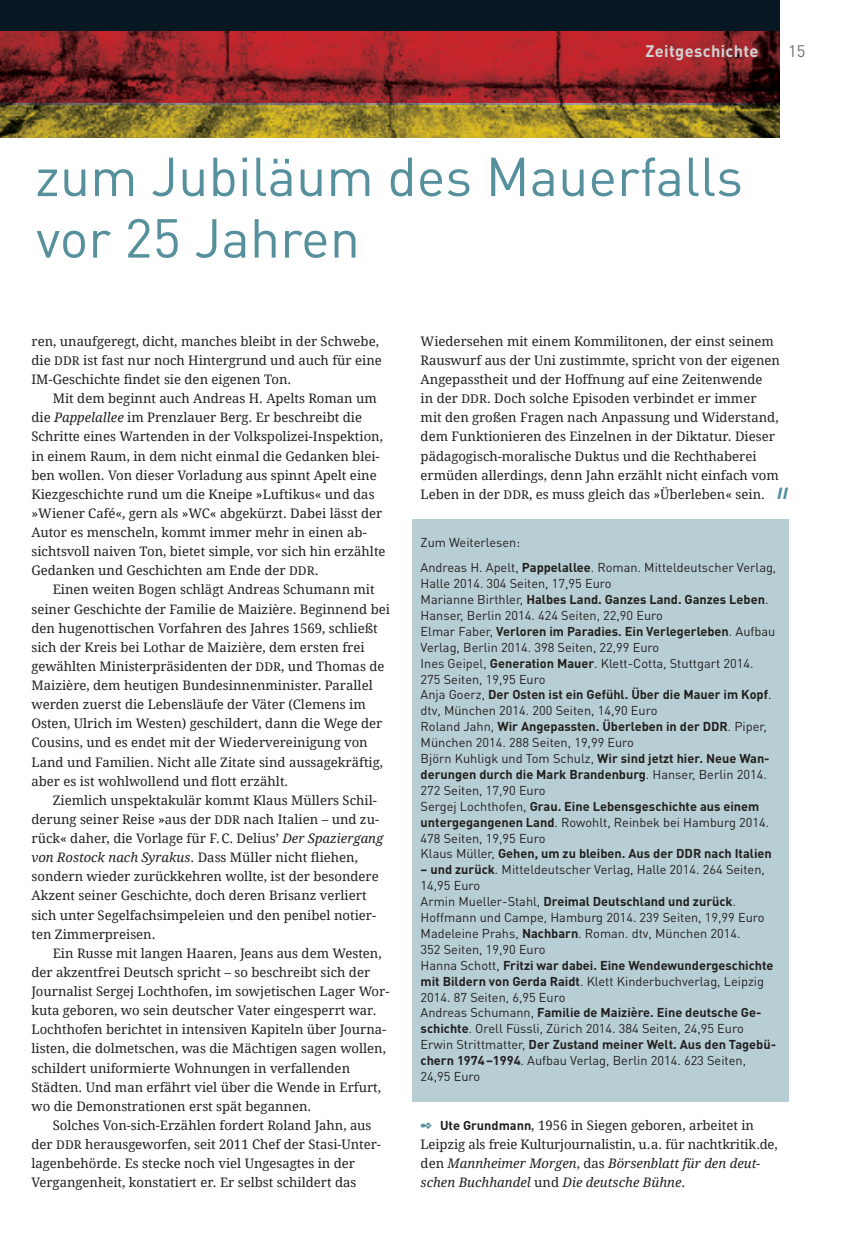
<style>
.page{position:relative;width:854px;height:1258px;background:#fff}
.page>*{position:absolute;margin:0;border:0;box-sizing:border-box;transform-origin:0 0}
.t1{font:54px/61.5px "DINOT";color:#56909c}
.t2{font:700 16.5px "DINOT";letter-spacing:.02em;color:#d1d2d4}
.t3{font:16.5px "DINOT";color:#6c6d70}
.t4{font:italic 900 15px "Frutiger BQ";color:#56909c}
.t5{font:13.2px/19px "Droid Serif";color:#231f20}
.t6{font:12.75px/15.9px "DINOT";color:#231f20}
.s1{font-size:12px}
.s2{font-style:italic}
.s3{font-weight:700}
.s4{font-family:"DINOT";font-weight:700;font-size:12.75px}
</style>
<div class="page">
<div style="left:0;top:0;width:780px;height:32px;background:#071822"></div>
<div style="left:412px;top:519px;width:376px;height:583px;background:#b7cfd4"></div>
<img style="left:0;top:32px;width:780px;height:106px">
<img style="left:0;top:104px;width:780px;height:1px">
<p class="t2" style="left:645px;top:40px;width:115px">Zeitgeschichte</p>
<p class="t3" style="left:788px;top:40px;width:19px">15</p>
<h1 class="t1" style="left:35px;top:144px;width:709px">zum Jubiläum des Mauerfalls vor 25 Jahren</h1>
<p class="t5" style="left:31px;top:332px;width:352px">ren, unaufgeregt, dicht, manches bleibt in der Schwebe, die <span class="s1">DDR</span> ist fast nur noch Hintergrund und auch für eine<br>IM-Geschichte findet sie den eigenen Ton.</p>
<p class="t5" style="left:31px;top:389px;width:355px;text-indent:21px">Mit dem beginnt auch Andreas H. Apelts Roman um die <span class="s2">Pappelallee</span> im Prenzlauer Berg. Er beschreibt die Schritte eines Wartenden in der Volkspolizei-Inspektion, in einem Raum, in dem nicht einmal die Gedanken blei&shy;ben wollen. Von dieser Vorladung aus spinnt Apelt eine Kiezgeschichte rund um die Kneipe »Luftikus« und das »Wiener Café«, gern als »WC« abgekürzt. Dabei lässt der Autor es menscheln, kommt immer mehr in einen ab&shy;sichtsvoll naiven Ton, bietet simple, vor sich hin erzählte Gedanken und Geschichten am Ende der <span class="s1">DDR</span>.</p>
<p class="t5" style="left:31px;top:580px;width:360px;text-indent:21px">Einen weiten Bogen schlägt Andreas Schumann mit seiner Geschichte der Familie de Maizière. Beginnend bei den hugenottischen Vorfahren des Jahres 1569, schließt sich der Kreis bei Lothar de Maizière, dem ersten frei gewählten Ministerpräsidenten der <span class="s1">DDR</span>, und Thomas de Maizière, dem heutigen Bundesinnenminister. Parallel werden zuerst die Lebensläufe der Väter (Clemens im Osten, Ulrich im Westen) geschildert, dann die Wege der Cousins, und es endet mit der Wiedervereinigung von Land und Familien. Nicht alle Zitate sind aussagekräftig, aber es ist wohlwollend und flott erzählt.</p>
<p class="t5" style="left:31px;top:790px;width:353px;text-indent:21px">Ziemlich unspektakulär kommt Klaus Müllers Schil&shy;derung seiner Reise »aus der <span class="s1">DDR</span> nach Italien – und zu&shy;rück« daher, die Vorlage für F.C. Delius’ <span class="s2">Der Spaziergang von Rostock nach Syrakus</span>. Dass Müller nicht fliehen, sondern wieder zurückkehren wollte, ist der besondere Akzent seiner Geschichte, doch deren Brisanz verliert sich unter Segelfachsimpeleien und den penibel notier&shy;ten Zimmerpreisen.</p>
<p class="t5" style="left:32px;top:944px;width:359px;text-indent:21px">Ein Russe mit langen Haaren, Jeans aus dem Westen, der akzentfrei Deutsch spricht – so beschreibt sich der Journalist Sergej Lochthofen, im sowjetischen Lager Wor&shy;kuta geboren, wo sein deutscher Vater eingesperrt war.<br>Lochthofen berichtet in intensiven Kapiteln über Journa&shy;listen, die dolmetschen, was die Mächtigen sagen wollen, schildert uniformierte Wohnungen in verfallenden Städten. Und man erfährt viel über die Wende in Erfurt, wo die Demonstrationen erst spät begannen.</p>
<p class="t5" style="left:32px;top:1116px;width:351px;text-indent:21px">Solches Von-sich-Erzählen fordert Roland Jahn, aus der <span class="s1">DDR</span> herausgeworfen, seit 2011 Chef der Stasi-Unter&shy;lagenbehörde. Es stecke noch viel Ungesagtes in der Vergangenheit, konstatiert er. Er selbst schildert das</p>
<p class="t5" style="left:421px;top:331px;width:361px">Wiedersehen mit einem Kommilitonen, der einst seinem Rauswurf aus der Uni zustimmte, spricht von der eigenen Angepasstheit und der Hoffnung auf eine Zeitenwende<br>in der <span class="s1">DDR</span>. Doch solche Episoden verbindet er immer mit den großen Fragen nach Anpassung und Widerstand, dem Funktionieren des Einzelnen in der Diktatur. Dieser pädagogisch-moralische Duktus und die Rechthaberei ermüden allerdings, denn Jahn erzählt nicht einfach vom Leben in der <span class="s1">DDR</span>, es muss gleich das »Überleben« sein.</p>
<p class="t6" style="left:421px;top:530px;width:357px;line-height:24.9px">Zum Weiterlesen:<br>Andreas H. Apelt, <span class="s3">Pappelallee</span>. Roman. Mitteldeutscher Verlag,</p>
<p class="t6" style="left:421px;top:575px;width:356px">Halle 2014. 304 Seiten, 17,95 Euro<br>Marianne Birthler, <span class="s3">Halbes Land. Ganzes Land. Ganzes Leben</span>.<br>Hanser, Berlin 2014. 424 Seiten, 22,90 Euro<br>Elmar Faber, <span class="s3">Verloren im Paradies. Ein Verlegerleben</span>. Aufbau Verlag, Berlin 2014. 398 Seiten, 22,99 Euro<br>Ines Geipel, <span class="s3">Generation Mauer</span>. Klett-Cotta, Stuttgart 2014.<br>275 Seiten, 19,95 Euro<br>Anja Goerz, <span class="s3">Der Osten ist ein Gefühl. Über die Mauer im Kopf</span>. dtv, München 2014. 200 Seiten, 14,90 Euro<br>Roland Jahn, <span class="s3">Wir Angepassten. Überleben in der DDR</span>. Piper, München 2014. 288 Seiten, 19,99 Euro<br>Björn Kuhligk und Tom Schulz, <span class="s3">Wir sind jetzt hier. Neue Wan&shy;derungen durch die Mark Brandenburg</span>. Hanser, Berlin 2014.<br>272 Seiten, 17,90 Euro<br>Sergej Lochthofen, <span class="s3">Grau. Eine Lebensgeschichte aus einem untergegangenen Land</span>. Rowohlt, Reinbek bei Hamburg 2014.<br>478 Seiten, 19,95 Euro<br>Klaus Müller, <span class="s3">Gehen, um zu bleiben. Aus der DDR nach Italien</span></p>
<p class="t6" style="left:421px;top:861px;width:357px"><span class="s3">– und zurück</span>. Mitteldeutscher Verlag, Halle 2014. 264 Seiten, 14,95 Euro<br>Armin Mueller-Stahl, <span class="s3">Dreimal Deutschland und zurück</span>.<br>Hoffmann und Campe, Hamburg 2014. 239 Seiten, 19,99 Euro Madeleine Prahs, <span class="s3">Nachbarn</span>. Roman. dtv, München 2014.<br>352 Seiten, 19,90 Euro<br>Hanna Schott, <span class="s3">Fritzi war dabei. Eine Wendewundergeschichte mit Bildern von Gerda Raidt</span>. Klett Kinderbuchverlag, Leipzig 2014. 87 Seiten, 6,95 Euro<br>Andreas Schumann, <span class="s3">Familie de Maizière. Eine deutsche Ge&shy;schichte</span>. Orell Füssli, Zürich 2014. 384 Seiten, 24,95 Euro Erwin Strittmatter, <span class="s3">Der Zustand meiner Welt. Aus den Tagebü&shy;chern 1974–1994</span>. Aufbau Verlag, Berlin 2014. 623 Seiten, 24,95 Euro</p>
<p class="t5" style="left:421px;top:1116px;width:359px;text-indent:20px"><span class="s4">Ute Grundmann</span>, 1956 in Siegen geboren, arbeitet in Leipzig als freie Kulturjournalistin, u.a. für nachtkritik.de, den <span class="s2">Mannheimer Morgen</span>, das <span class="s2">Börsenblatt für den deut&shy;schen Buchhandel</span> und <span class="s2">Die deutsche Bühne</span>.</p>
<p class="t4" style="left:777px;top:484px;width:11px">ll</p>
</div>
